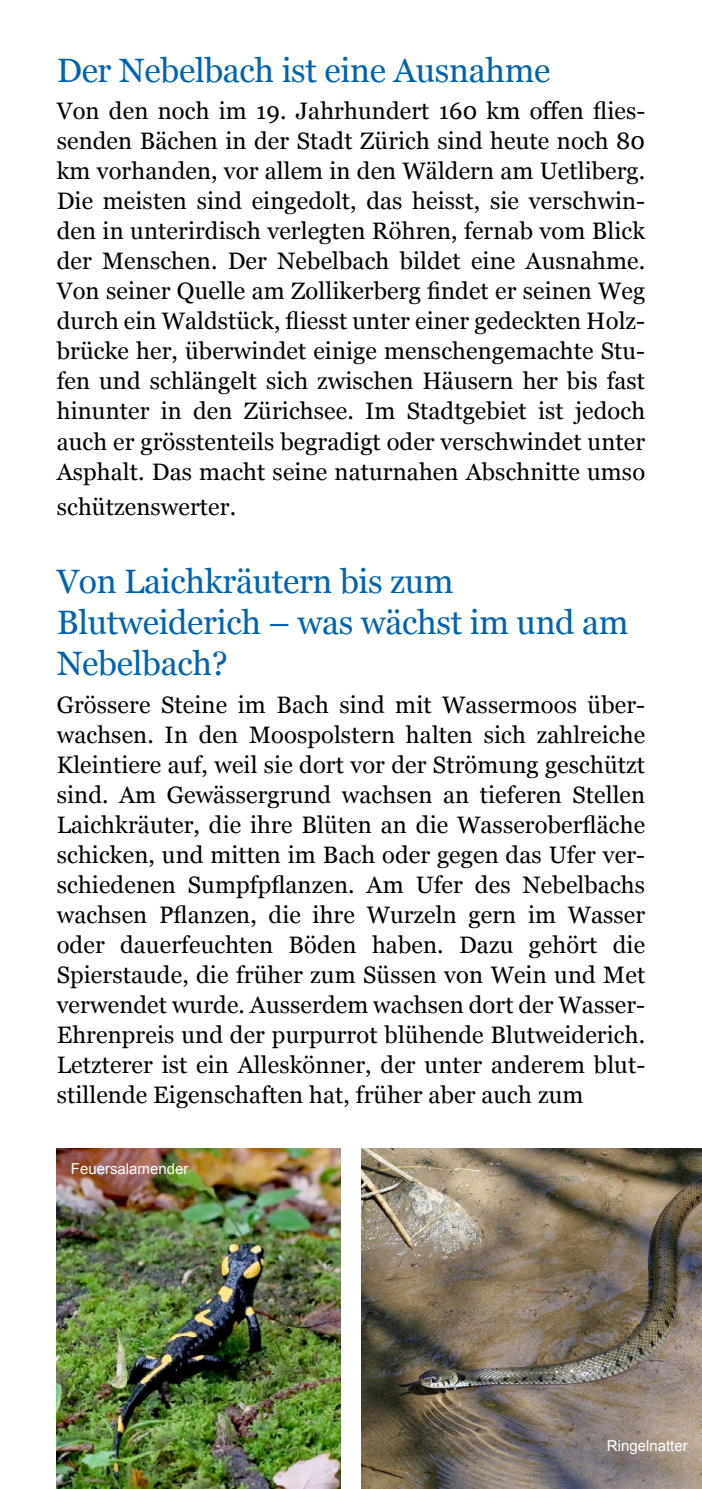
<style>
.page{position:relative;width:702px;height:1489px;background:#fff}
.page>*{position:absolute;margin:0;border:0;box-sizing:border-box;transform-origin:0 0}
.t1{font:33.75px/41.2px "Georgia";letter-spacing:-.01em;color:#0063af}
.t2{font:23.75px/30px "Georgia";letter-spacing:.005em;color:#000;text-align:justify}
.t3{font:15px "Arial";color:#fff}
</style>
<div class="page">
<img style="left:57px;top:1148px;width:283px;height:340px">
<img style="left:361px;top:1148px;width:341px;height:340px">
<h1 class="t1" style="left:57px;top:49px;width:495px">Der Nebelbach ist eine Ausnahme</h1>
<p class="t2" style="left:57px;top:95px;width:590px">Von den noch im 19. Jahrhundert 160 km offen flies&shy;senden Bächen in der Stadt Zürich sind heute noch 80 km vorhanden, vor allem in den Wäldern am Uetliberg.<br>Die meisten sind eingedolt, das heisst, sie verschwin&shy;den in unterirdisch verlegten Röhren, fernab vom Blick der Menschen. Der Nebelbach bildet eine Ausnahme.<br>Von seiner Quelle am Zollikerberg findet er seinen Weg durch ein Waldstück, fliesst unter einer gedeckten Holz&shy;brücke her, überwindet einige menschengemachte Stu&shy;fen und schlängelt sich zwischen Häusern her bis fast hinunter in den Zürichsee. Im Stadtgebiet ist jedoch auch er grösstenteils begradigt oder verschwindet unter Asphalt. Das macht seine naturnahen Abschnitte umso</p>
<p class="t2" style="left:57px;top:490px;width:181px">schützenswerter.</p>
<h1 class="t1" style="left:57px;top:559px;width:573px">Von Laichkräutern bis zum<br>Blutweiderich – was wächst im und am<br>Nebelbach?</h1>
<p class="t2" style="left:57px;top:688px;width:590px">Grössere Steine im Bach sind mit Wassermoos über&shy;wachsen. In den Moospolstern halten sich zahlreiche Kleintiere auf, weil sie dort vor der Strömung geschützt sind. Am Gewässergrund wachsen an tieferen Stellen Laichkräuter, die ihre Blüten an die Wasseroberfläche schicken, und mitten im Bach oder gegen das Ufer ver&shy;schiedenen Sumpfpflanzen. Am Ufer des Nebelbachs wachsen Pflanzen, die ihre Wurzeln gern im Wasser oder dauerfeuchten Böden haben. Dazu gehört die Spierstaude, die früher zum Süssen von Wein und Met verwendet wurde. Ausserdem wachsen dort der Wasser-Ehrenpreis und der purpurrot blühende Blutweiderich.<br>Letzterer ist ein Alleskönner, der unter anderem blut&shy;stillende Eigenschaften hat, früher aber auch zum</p>
<p class="t3" style="left:71px;top:1158px;width:119px">Feuersalamender</p>
<p class="t3" style="left:607px;top:1435px;width:82px">Ringelnatter</p>
</div>
